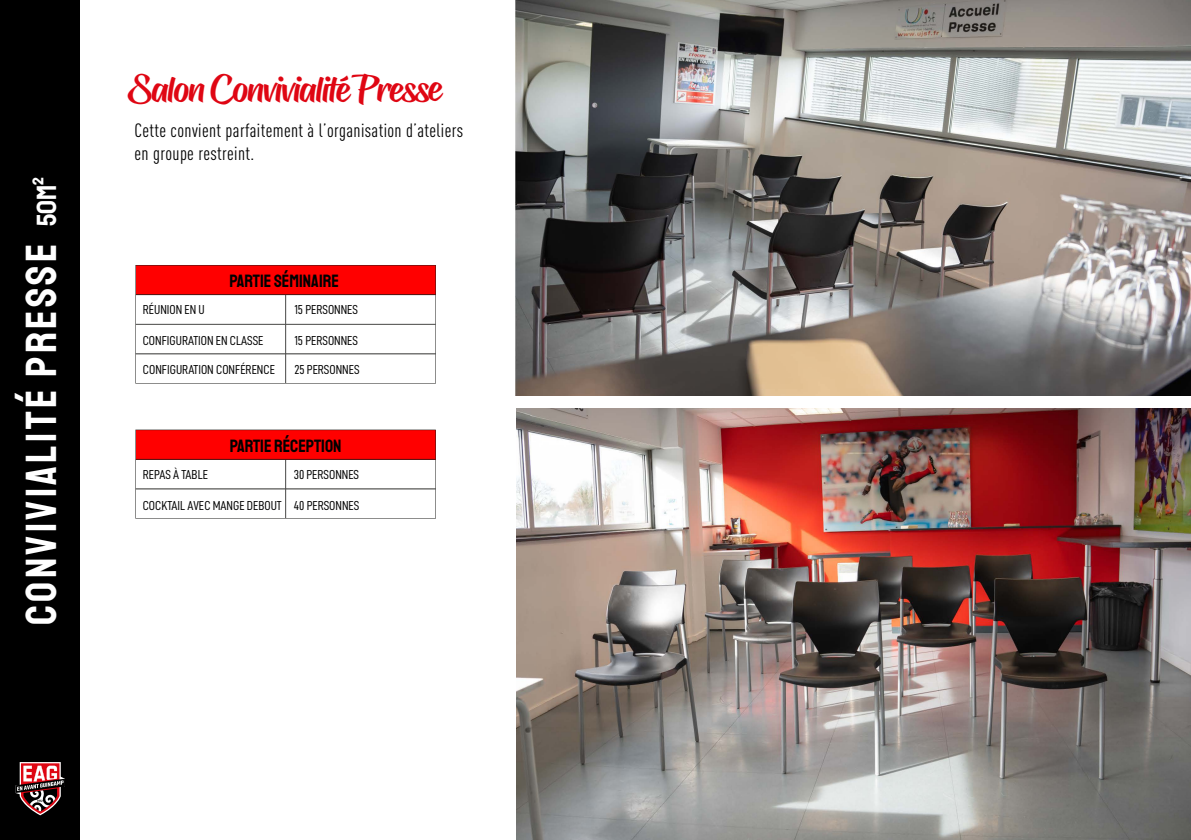
<style>
.page{position:relative;width:1191px;height:840px;background:#fff}
.page>*{position:absolute;margin:0;border:0;box-sizing:border-box;transform-origin:0 0}
.t1{font:44px "Staatliches";letter-spacing:.075em;color:#fff}
.t2{font:italic 38px "Hughs";letter-spacing:-.02em;color:#df0613}
.t3{font:19px/22.8px "DIN Cond";letter-spacing:.02em;color:#000}
.t4{font:18px "Staatliches";color:#000}
.t5{font:13px/28.4px "D DIN Condensed";color:#000}
.s1{font-size:28px}
</style>
<div class="page">
<div style="left:0;top:0;width:79px;height:839px;background:#000"></div>
<svg style="left:16px;top:762px;width:49px;height:52px"></svg>
<svg style="left:135px;top:265px;width:301px;height:118px"></svg>
<svg style="left:135px;top:429px;width:301px;height:89px"></svg>
<img style="left:516px;top:0;width:674px;height:396px">
<img style="left:516px;top:408px;width:675px;height:431px">
<h1 class="t1" style="left:12px;top:624px;width:449px;rotate:-90deg">CONVIVIALITÉ PRESSE <span class="s1">50m²</span></h1>
<h2 class="t2" style="left:130px;top:66px;width:327px">SalonConvivialitéPresse</h2>
<h3 class="t3" style="left:135px;top:119px;width:330px">Cette convient parfaitement à l’organisation d’ateliers en groupe restreint.</h3>
<h3 class="t4" style="left:229px;top:269px;width:111px">PARTIE SÉMINAIRE</h3>
<p class="t5" style="left:143px;top:295px;width:64px">RÉUNION EN U</p>
<p class="t5" style="left:294px;top:295px;width:65px">15 PERSONNES</p>
<p class="t5" style="left:294px;top:326px;width:67px">15 PERSONNES<br>25 PERSONNES</p>
<p class="t5" style="left:143px;top:326px;width:134px">CONFIGURATION EN CLASSE<br>CONFIGURATION CONFÉRENCE</p>
<h3 class="t4" style="left:230px;top:433px;width:113px">PARTIE RÉCEPTION</h3>
<p class="t5" style="left:143px;top:459px;width:67px">REPAS À TABLE</p>
<p class="t5" style="left:294px;top:459px;width:67px">30 PERSONNES</p>
<p class="t5" style="left:143px;top:490px;width:218px">COCKTAIL AVEC MANGE DEBOUT 40 PERSONNES</p>
</div>
